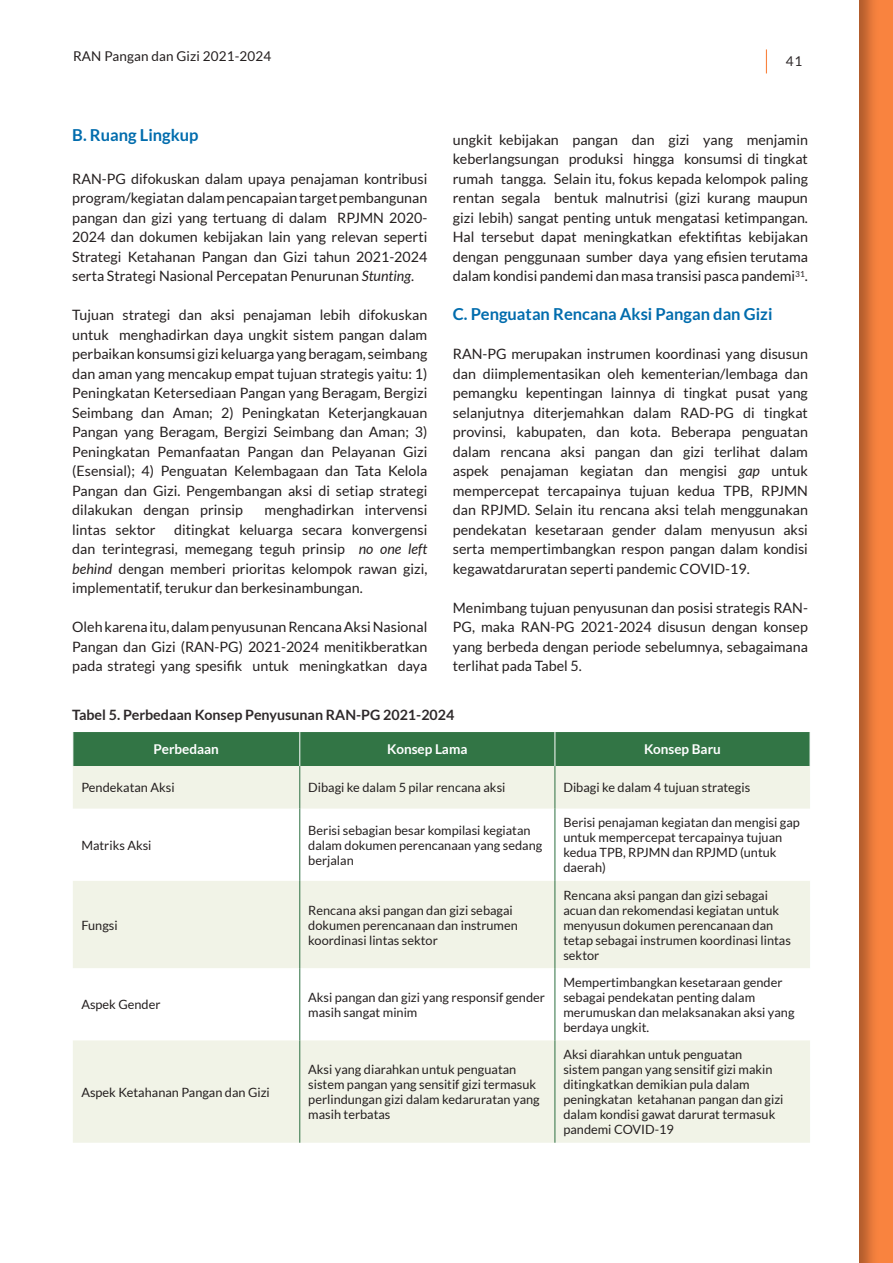
<style>
.page{position:relative;width:893px;height:1263px;background:#fff}
.page>*{position:absolute;margin:0;border:0;box-sizing:border-box;transform-origin:0 0}
.t1{font:700 16.5px "Lato";color:#006cad}
.t2{font:14.25px/19.5px "Lato";color:#241f1f;text-align:justify}
.t3{font:700 14.25px "Lato";color:#2e292a}
.t4{font:700 13.5px "Lato";color:#fff}
.t5{font:13.5px "Lato";letter-spacing:.01em;color:#241f1f}
.t6{font:13.5px "Lato";color:#2e292a}
.t7{font:12.75px/15px "Lato";color:#241f1f}
.s1{font-style:italic}
</style>
<div class="page">
<svg style="left:766px;top:49px;width:1px;height:24px"></svg>
<div style="left:859px;top:0;width:34px;height:1263px;background:#241f1f;opacity:.35"></div>
<div style="left:74px;top:732px;width:736px;height:34px;background:#327545"></div>
<svg style="left:73px;top:766px;width:737px;height:377px;fill:#f1f3e7"></svg>
<hr style="left:300px;top:732px;width:1px;height:34px;background:#fff">
<hr style="left:555px;top:732px;width:1px;height:34px;background:#fff">
<hr style="left:555px;top:766px;width:1px;height:42px;background:#2d6f41">
<hr style="left:555px;top:808px;width:1px;height:73px;background:#2d6f41">
<hr style="left:555px;top:881px;width:1px;height:87px;background:#2d6f41">
<hr style="left:555px;top:968px;width:1px;height:72px;background:#2d6f41">
<hr style="left:555px;top:1040px;width:1px;height:103px;background:#2d6f41">
<hr style="left:300px;top:766px;width:1px;height:42px;background:#2d6f41">
<hr style="left:300px;top:808px;width:1px;height:73px;background:#2d6f41">
<hr style="left:300px;top:881px;width:1px;height:87px;background:#2d6f41">
<hr style="left:300px;top:968px;width:1px;height:72px;background:#2d6f41">
<hr style="left:300px;top:1040px;width:1px;height:103px;background:#2d6f41">
<p class="t5" style="left:73px;top:49px;width:200px">RAN Pangan dan Gizi 2021-2024</p>
<p class="t6" style="left:786px;top:54px;width:18px">41</p>
<p class="t1" style="left:72px;top:125px;width:128px">B. Ruang Lingkup</p>
<p class="t2" style="left:72px;top:169px;width:357px">RAN-PG difokuskan dalam upaya penajaman kontribusi program/kegiatan dalam pencapaian target pembangunan pangan dan gizi yang tertuang di dalam RPJMN 2020- 2024 dan dokumen kebijakan lain yang relevan seperti Strategi Ketahanan Pangan dan Gizi tahun 2021-2024 serta Strategi Nasional Percepatan Penurunan <span class="s1">Stunting</span>.</p>
<p class="t2" style="left:72px;top:305px;width:357px">Tujuan strategi dan aksi penajaman lebih difokuskan untuk menghadirkan daya ungkit sistem pangan dalam perbaikan konsumsi gizi keluarga yang beragam, seimbang dan aman yang mencakup empat tujuan strategis yaitu: 1)<br>Peningkatan Ketersediaan Pangan yang Beragam, Bergizi Seimbang dan Aman; 2) Peningkatan Keterjangkauan Pangan yang Beragam, Bergizi Seimbang dan Aman; 3)<br>Peningkatan Pemanfaatan Pangan dan Pelayanan Gizi (Esensial); 4) Penguatan Kelembagaan dan Tata Kelola Pangan dan Gizi. Pengembangan aksi di setiap strategi dilakukan dengan prinsip</p>
<p class="t2" style="left:453px;top:130px;width:357px">ungkit kebijakan pangan dan gizi yang menjamin keberlangsungan produksi hingga konsumsi di tingkat rumah tangga. Selain itu, fokus kepada kelompok paling rentan segala bentuk malnutrisi (gizi kurang maupun gizi lebih) sangat penting untuk mengatasi ketimpangan.<br>Hal tersebut dapat meningkatkan efektifitas kebijakan dengan penggunaan sumber daya yang efisien terutama dalam kondisi pandemi dan masa transisi pasca pandemi<sup>31</sup>.</p>
<p class="t1" style="left:453px;top:305px;width:321px">C. Penguatan Rencana Aksi Pangan dan Gizi</p>
<p class="t2" style="left:453px;top:344px;width:357px">RAN-PG merupakan instrumen koordinasi yang disusun dan diimplementasikan oleh kementerian/lembaga dan pemangku kepentingan lainnya di tingkat pusat yang selanjutnya diterjemahkan dalam RAD-PG di tingkat provinsi, kabupaten, dan kota. Beberapa penguatan dalam rencana aksi pangan dan gizi terlihat dalam aspek penajaman kegiatan dan mengisi <span class="s1">gap</span> untuk mempercepat tercapainya tujuan kedua TPB, RPJMN dan RPJMD. Selain itu rencana aksi telah menggunakan pendekatan kesetaraan gender dalam menyusun aksi serta mempertimbangkan respon pangan dalam kondisi kegawatdaruratan seperti pandemic COVID-19.</p>
<p class="t2" style="left:453px;top:598px;width:357px">Menimbang tujuan penyusunan dan posisi strategis RAN-PG, maka RAN-PG 2021-2024 disusun dengan konsep yang berbeda dengan periode sebelumnya, sebagaimana terlihat pada Tabel 5.</p>
<p class="t3" style="left:72px;top:706px;width:384px">Tabel 5. Perbedaan Konsep Penyusunan RAN-PG 2021-2024</p>
<p class="t4" style="left:154px;top:742px;width:67px">Perbedaan</p>
<p class="t4" style="left:387px;top:742px;width:82px">Konsep Lama</p>
<p class="t4" style="left:644px;top:742px;width:78px">Konsep Baru</p>
<p class="t7" style="left:81px;top:780px;width:95px">Pendekatan Aksi</p>
<p class="t7" style="left:308px;top:780px;width:199px">Dibagi ke dalam 5 pilar rencana aksi</p>
<p class="t7" style="left:563px;top:780px;width:188px">Dibagi ke dalam 4 tujuan strategis</p>
<p class="t2" style="left:265px;top:500px;width:164px">menghadirkan intervensi</p>
<p class="t2" style="left:72px;top:520px;width:357px;text-indent:102px">ditingkat keluarga secara konvergensi dan terintegrasi, memegang teguh prinsip <span class="s1">no one left behind</span> dengan memberi prioritas kelompok rawan gizi, implementatif, terukur dan berkesinambungan.</p>
<p class="t2" style="left:72px;top:617px;width:357px">Oleh karena itu, dalam penyusunan Rencana Aksi Nasional Pangan dan Gizi (RAN-PG) 2021-2024 menitikberatkan pada strategi yang spesifik untuk meningkatkan daya</p>
<p class="t2" style="left:72px;top:520px;width:85px">lintas sektor</p>
<p class="t7" style="left:81px;top:838px;width:72px">Matriks Aksi</p>
<p class="t7" style="left:81px;top:917px;width:38px">Fungsi</p>
<p class="t7" style="left:308px;top:823px;width:236px">Berisi sebagian besar kompilasi kegiatan dalam dokumen perencanaan yang sedang berjalan</p>
<p class="t7" style="left:563px;top:815px;width:238px">Berisi penajaman kegiatan dan mengisi gap untuk mempercepat tercapainya tujuan kedua TPB, RPJMN dan RPJMD (untuk daerah)</p>
<p class="t7" style="left:308px;top:902px;width:211px">Rencana aksi pangan dan gizi sebagai dokumen perencanaan dan instrumen koordinasi lintas sektor</p>
<p class="t7" style="left:563px;top:887px;width:229px">Rencana aksi pangan dan gizi sebagai acuan dan rekomendasi kegiatan untuk menyusun dokumen perencanaan dan tetap sebagai instrumen koordinasi lintas sektor</p>
<p class="t7" style="left:81px;top:997px;width:81px">Aspek Gender</p>
<p class="t7" style="left:308px;top:990px;width:238px">Aksi pangan dan gizi yang responsif gender masih sangat minim</p>
<p class="t7" style="left:81px;top:1084px;width:190px">Aspek Ketahanan Pangan dan Gizi</p>
<p class="t7" style="left:308px;top:1062px;width:233px">Aksi yang diarahkan untuk penguatan sistem pangan yang sensitif gizi termasuk perlindungan gizi dalam kedaruratan yang masih terbatas</p>
<p class="t7" style="left:563px;top:975px;width:233px">Mempertimbangkan kesetaraan gender sebagai pendekatan penting dalam merumuskan dan melaksanakan aksi yang berdaya ungkit.</p>
<p class="t7" style="left:563px;top:1047px;width:222px">Aksi diarahkan untuk penguatan<br>sistem pangan yang sensitif gizi makin ditingkatkan demikian pula dalam peningkatan ketahanan pangan dan gizi dalam kondisi gawat darurat termasuk pandemi COVID-19</p>
</div>
